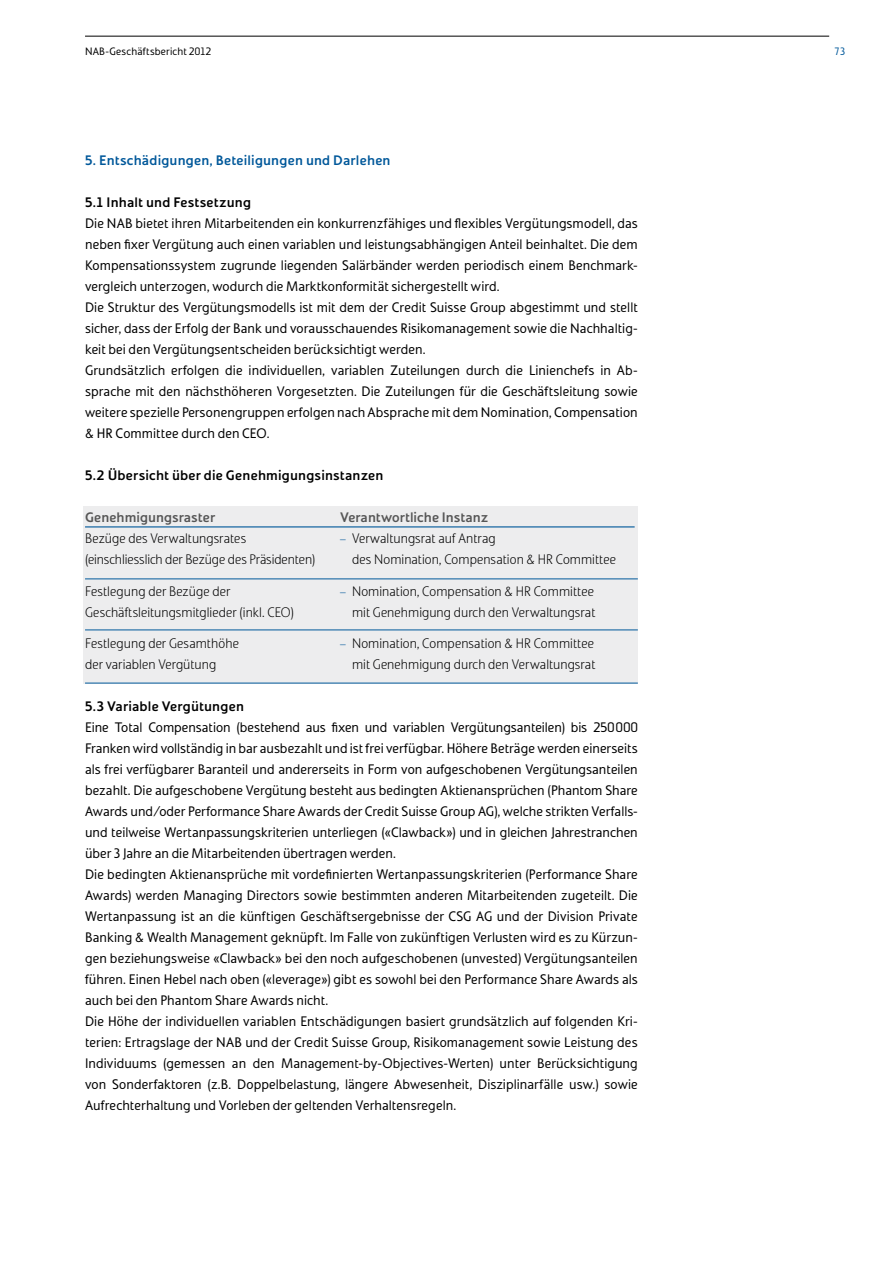
<style>
.page{position:relative;width:893px;height:1263px;background:#fff}
.page>*{position:absolute;margin:0;border:0;box-sizing:border-box;transform-origin:0 0}
.t1{font:13.5px/21px "Solo Sans";letter-spacing:.005em;color:#000}
.t2{font:300 13.5px "Solo Sans";letter-spacing:.005em;color:#000}
.t3{font:700 13.5px "Solo Sans";letter-spacing:.01em;color:#000}
.t4{font:700 13.5px "Solo Sans";letter-spacing:.01em;color:#00589a}
.t5{font:700 13.5px "Solo Sans";color:#565656}
.t6{font:10.5px "Solo Sans";letter-spacing:.02em;color:#000}
.t7{font:10.5px "Solo Sans";color:#00589a}
.s1{font-size:11.25px;color:#00589a}
</style>
<div class="page">
<hr style="left:85px;top:36px;width:744px;height:1px;background:#000">
<div style="left:84px;top:506px;width:554px;height:178px;background:#ececed"></div>
<hr style="left:85px;top:526px;width:550px;height:1px;background:#00589a">
<hr style="left:85px;top:579px;width:553px;height:1px;background:#00589a">
<hr style="left:85px;top:630px;width:553px;height:1px;background:#00589a">
<hr style="left:85px;top:683px;width:553px;height:1px;background:#00589a">
<p class="t6" style="left:85px;top:45px;width:128px">NAB-Geschäftsbericht 2012</p>
<p class="t7" style="left:834px;top:45px;width:12px">73</p>
<p class="t4" style="left:85px;top:152px;width:307px">5. Entschädigungen, Beteiligungen und Darlehen</p>
<p class="t3" style="left:85px;top:194px;width:168px">5.1 Inhalt und Festsetzung</p>
<p class="t1" style="left:85px;top:213px;width:554px">Die NAB bietet ihren Mitarbeitenden ein konkurrenzfähiges und flexibles Vergütungsmodell, das neben fixer Vergütung auch einen variablen und leistungsabhängigen Anteil beinhaltet. Die dem Kompensationssystem zugrunde liegenden Salärbänder werden periodisch einem Benchmark&shy;vergleich unterzogen, wodurch die Marktkonformität sichergestellt wird.<br>Die Struktur des Vergütungsmodells ist mit dem der Credit Suisse Group abgestimmt und stellt sicher, dass der Erfolg der Bank und vorausschauendes Risikomanagement sowie die Nachhaltig&shy;keit bei den Vergütungsentscheiden berücksichtigt werden.<br>Grundsätzlich erfolgen die individuellen, variablen Zuteilungen durch die Linienchefs in Ab&shy;sprache mit den nächsthöheren Vorgesetzten. Die Zuteilungen für die Geschäftsleitung sowie weitere spezielle Personengruppen erfolgen nach Absprache mit dem Nomination, Compensation &amp; HR Committee durch den CEO.</p>
<p class="t3" style="left:85px;top:467px;width:300px">5.2 Übersicht über die Genehmigungsinstanzen</p>
<p class="t5" style="left:85px;top:509px;width:132px">Genehmigungsraster</p>
<p class="t5" style="left:340px;top:509px;width:150px">Verantwortliche Instanz</p>
<p class="t2" style="left:85px;top:531px;width:163px">Bezüge des Verwaltungsrates</p>
<p class="t2" style="left:340px;top:531px;width:157px"><span class="s1">–</span> Verwaltungsrat auf Antrag</p>
<p class="t2" style="left:85px;top:552px;width:232px">(einschliesslich der Bezüge des Präsidenten)</p>
<p class="t2" style="left:352px;top:552px;width:266px">des Nomination, Compensation &amp; HR Committee</p>
<p class="t2" style="left:85px;top:583px;width:147px">Festlegung der Bezüge der</p>
<p class="t2" style="left:340px;top:583px;width:255px"><span class="s1">–</span> Nomination, Compensation &amp; HR Committee</p>
<p class="t2" style="left:85px;top:604px;width:210px">Geschäftsleitungsmitglieder (inkl. CEO)</p>
<p class="t2" style="left:352px;top:604px;width:245px">mit Genehmigung durch den Verwaltungsrat</p>
<p class="t2" style="left:85px;top:636px;width:155px">Festlegung der Gesamthöhe</p>
<p class="t2" style="left:340px;top:636px;width:255px"><span class="s1">–</span> Nomination, Compensation &amp; HR Committee</p>
<p class="t2" style="left:85px;top:657px;width:133px">der variablen Vergütung</p>
<p class="t2" style="left:352px;top:657px;width:245px">mit Genehmigung durch den Verwaltungsrat</p>
<p class="t3" style="left:85px;top:698px;width:161px">5.3 Variable Vergütungen</p>
<p class="t1" style="left:85px;top:717px;width:554px">Eine Total Compensation (bestehend aus fixen und variablen Vergütungsanteilen) bis 250000<br>Franken wird vollständig in bar ausbezahlt und ist frei verfügbar. Höhere Beträge werden einerseits als frei verfügbarer Baranteil und andererseits in Form von aufgeschobenen Vergütungsanteilen bezahlt. Die aufgeschobene Vergütung besteht aus bedingten Aktienansprüchen (Phantom Share Awards und/oder Performance Share Awards der Credit Suisse Group AG), welche strikten Verfalls&shy;und teilweise Wertanpassungskriterien unterliegen («Clawback») und in gleichen Jahrestranchen über 3 Jahre an die Mitarbeitenden übertragen werden.<br>Die bedingten Aktienansprüche mit vordefinierten Wertanpassungskriterien (Performance Share Awards) werden Managing Directors sowie bestimmten anderen Mitarbeitenden zugeteilt. Die Wertanpassung ist an die künftigen Geschäftsergebnisse der CSG AG und der Division Private Banking &amp; Wealth Management geknüpft. Im Falle von zukünftigen Verlusten wird es zu Kürzun&shy;gen beziehungsweise «Clawback» bei den noch aufgeschobenen (unvested) Vergütungsanteilen führen. Einen Hebel nach oben («leverage») gibt es sowohl bei den Performance Share Awards als auch bei den Phantom Share Awards nicht.<br>Die Höhe der individuellen variablen Entschädigungen basiert grundsätzlich auf folgenden Kri&shy;terien: Ertragslage der NAB und der Credit Suisse Group, Risikomanagement sowie Leistung des Individuums (gemessen an den Management-by-Objectives-Werten) unter Berücksichtigung von Sonderfaktoren (z.B. Doppelbelastung, längere Abwesenheit, Disziplinarfälle usw.) sowie Aufrechterhaltung und Vorleben der geltenden Verhaltensregeln.</p>
</div>
